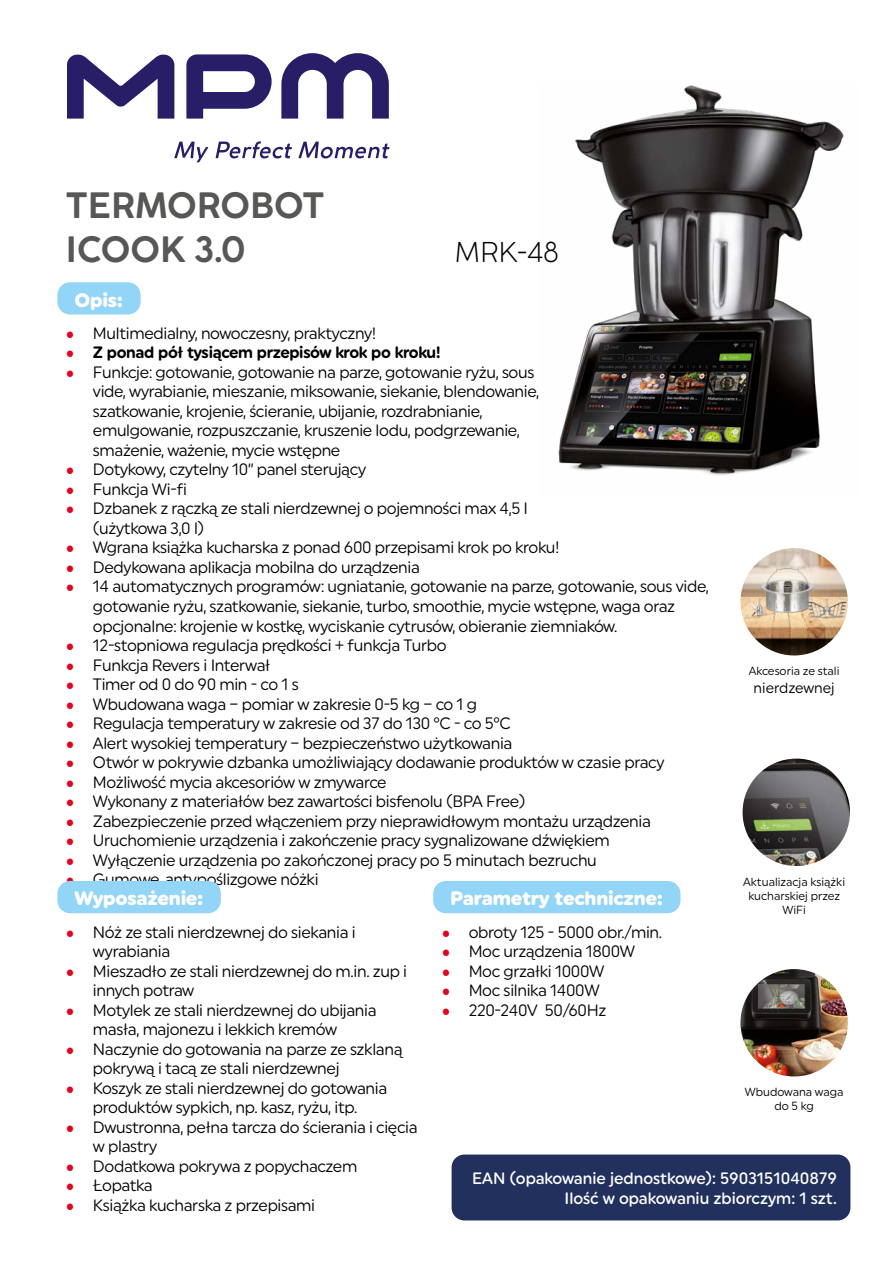
<style>
.page{position:relative;width:893px;height:1263px;background:#fff}
.page>*{position:absolute;margin:0;border:0;box-sizing:border-box;transform-origin:0 0}
.t1{font:700 34.5px/44.4px "Coco Gothic Pro Alt";color:#575756}
.t2{font:300 27px "Coco Gothic Pro Alt";color:#000}
.t3{font:900 19.5px "Uniform Rnd";letter-spacing:-.015em;color:#fff}
.t4{font:16.5px/19.5px "Uniform Rnd";letter-spacing:-.02em;color:#000;scale:.95 1}
.t5{font:500 16.5px/19.5px "Uniform Rnd";color:#fff;text-align:right;scale:.95 1}
.t6{font:700 16.5px "Uniform Rnd";letter-spacing:-.02em;color:#000;scale:.95 1}
.t7{font:14.7px "Uniform Rnd";color:#000;scale:.95 1}
.t8{font:11.85px/14px "Uniform Rnd";color:#000;text-align:center;scale:.95 1}
.s1{font-family:"Arial";font-size:15px;color:#e3051f}
.s2{font-family:"Arial";font-weight:400;font-size:15px;color:#e3051f}
</style>
<div class="page">
<div style="left:57px;top:282px;width:84px;height:32px;background:#93d5f6;border-radius:13px"></div>
<div style="left:57px;top:881px;width:164px;height:32px;background:#93d5f6;border-radius:13px"></div>
<div style="left:433px;top:881px;width:247px;height:32px;background:#93d5f6;border-radius:13px"></div>
<div style="left:452px;top:1154px;width:398px;height:66px;background:#22305e;border-radius:13px"></div>
<svg style="left:281px;top:53px;width:108px;height:66px"></svg>
<svg style="left:186px;top:54px;width:86px;height:65px"></svg>
<svg style="left:67px;top:54px;width:107px;height:65px"></svg>
<svg style="left:174px;top:142px;width:34px;height:20px"></svg>
<svg style="left:216px;top:141px;width:76px;height:17px"></svg>
<svg style="left:298px;top:142px;width:91px;height:16px"></svg>
<img style="left:558px;top:85px;width:286px;height:390px">
<img style="left:740px;top:548px;width:108px;height:107px;border-radius:54px">
<img style="left:743px;top:758px;width:107px;height:108px;border-radius:54px">
<img style="left:740px;top:969px;width:81px;height:81px">
<img style="left:821px;top:976px;width:27px;height:93px">
<img style="left:748px;top:1050px;width:73px;height:26px">
<h1 class="t1" style="left:66px;top:182px;width:260px">TERMOROBOT<br>ICOOK 3.0</h1>
<h2 class="t2" style="left:455px;top:234px;width:106px">MRK-48</h2>
<p class="t3" style="left:74px;top:288px;width:50px">Opis:</p>
<p class="t4" style="left:66px;top:323px;width:328px"><span class="s1">●</span> Multimedialny, nowoczesny, praktyczny!</p>
<p class="t6" style="left:66px;top:343px;width:396px"><span class="s2">●</span> Z ponad pół tysiącem przepisów krok po kroku!</p>
<p class="t4" style="left:93px;top:362px;width:471px;text-indent:-27px"><span class="s1">●</span> Funkcje: gotowanie, gotowanie na parze, gotowanie ryżu, sous vide, wyrabianie, mieszanie, miksowanie, siekanie, blendowanie, szatkowanie, krojenie, ścieranie, ubijanie, rozdrabnianie, emulgowanie, rozpuszczanie, kruszenie lodu, podgrzewanie, smażenie, ważenie, mycie wstępne</p>
<p class="t4" style="left:66px;top:460px;width:317px"><span class="s1">●</span> Dotykowy, czytelny 10’’ panel sterujący</p>
<p class="t4" style="left:66px;top:479px;width:129px"><span class="s1">●</span> Funkcja Wi-fi</p>
<p class="t4" style="left:93px;top:499px;width:459px;text-indent:-27px"><span class="s1">●</span> Dzbanek z rączką ze stali nierdzewnej o pojemności max 4,5 l (użytkowa 3,0 l)</p>
<p class="t4" style="left:66px;top:538px;width:521px"><span class="s1">●</span> Wgrana książka kucharska z ponad 600 przepisami krok po kroku!</p>
<p class="t4" style="left:66px;top:557px;width:374px"><span class="s1">●</span> Dedykowana aplikacja mobilna do urządzenia</p>
<p class="t4" style="left:93px;top:577px;width:650px;text-indent:-27px"><span class="s1">●</span> 14 automatycznych programów: ugniatanie, gotowanie na parze, gotowanie, sous vide, gotowanie ryżu, szatkowanie, siekanie, turbo, smoothie, mycie wstępne, waga oraz opcjonalne: krojenie w kostkę, wyciskanie cytrusów, obieranie ziemniaków.</p>
<p class="t4" style="left:66px;top:635px;width:402px"><span class="s1">●</span> 12-stopniowa regulacja prędkości + funkcja Turbo</p>
<p class="t4" style="left:66px;top:655px;width:217px"><span class="s1">●</span> Funkcja Revers i Interwał</p>
<p class="t4" style="left:66px;top:674px;width:247px"><span class="s1">●</span> Timer od 0 do 90 min - co 1 s</p>
<p class="t4" style="left:66px;top:694px;width:434px"><span class="s1">●</span> Wbudowana waga – pomiar w zakresie 0-5 kg – co 1 g</p>
<p class="t4" style="left:66px;top:713px;width:470px"><span class="s1">●</span> Regulacja temperatury w zakresie od 37 do 130 °C - co 5°C</p>
<p class="t4" style="left:66px;top:733px;width:472px"><span class="s1">●</span> Alert wysokiej temperatury – bezpieczeństwo użytkowania</p>
<p class="t4" style="left:66px;top:752px;width:632px"><span class="s1">●</span> Otwór w pokrywie dzbanka umożliwiający dodawanie produktów w czasie pracy</p>
<p class="t4" style="left:66px;top:772px;width:339px"><span class="s1">●</span> Możliwość mycia akcesoriów w zmywarce</p>
<p class="t4" style="left:66px;top:791px;width:485px"><span class="s1">●</span> Wykonany z materiałów bez zawartości bisfenolu (BPA Free)</p>
<p class="t4" style="left:66px;top:811px;width:617px"><span class="s1">●</span> Zabezpieczenie przed włączeniem przy nieprawidłowym montażu urządzenia</p>
<p class="t4" style="left:66px;top:830px;width:574px"><span class="s1">●</span> Uruchomienie urządzenia i zakończenie pracy sygnalizowane dźwiękiem</p>
<p class="t4" style="left:66px;top:850px;width:560px"><span class="s1">●</span> Wyłączenie urządzenia po zakończonej pracy po 5 minutach bezruchu</p>
<p class="t4" style="left:66px;top:869px;width:267px"><span class="s1">●</span> Gumowe, antypoślizgowe nóżki</p>
<p class="t3" style="left:74px;top:887px;width:131px">Wyposażenie:</p>
<p class="t4" style="left:93px;top:922px;width:278px;text-indent:-27px"><span class="s1">●</span> Nóż ze stali nierdzewnej do siekania i wyrabiania</p>
<p class="t4" style="left:93px;top:961px;width:332px;text-indent:-27px"><span class="s1">●</span> Mieszadło ze stali nierdzewnej do m.in. zup i innych potraw</p>
<p class="t4" style="left:93px;top:1000px;width:300px;text-indent:-27px"><span class="s1">●</span> Motylek ze stali nierdzewnej do ubijania masła, majonezu i lekkich kremów</p>
<p class="t4" style="left:93px;top:1039px;width:327px;text-indent:-27px"><span class="s1">●</span> Naczynie do gotowania na parze ze szklaną pokrywą i tacą ze stali nierdzewnej</p>
<p class="t4" style="left:66px;top:1078px;width:340px;text-align:center"><span class="s1">●</span> Koszyk ze stali nierdzewnej do gotowania produktów sypkich, np. kasz, ryżu, itp.</p>
<p class="t4" style="left:93px;top:1117px;width:343px;text-indent:-27px"><span class="s1">●</span> Dwustronna, pełna tarcza do ścierania i cięcia w plastry</p>
<p class="t4" style="left:66px;top:1156px;width:308px"><span class="s1">●</span> Dodatkowa pokrywa z popychaczem</p>
<p class="t4" style="left:66px;top:1175px;width:93px"><span class="s1">●</span> Łopatka</p>
<p class="t4" style="left:66px;top:1195px;width:264px"><span class="s1">●</span> Książka kucharska z przepisami</p>
<p class="t8" style="left:749px;top:664px;width:97px">Akcesoria ze stali</p>
<p class="t7" style="left:754px;top:679px;width:87px">nierdzewnej</p>
<p class="t8" style="left:743px;top:874px;width:109px">Aktualizacja książki kucharskiej przez<br>WiFi</p>
<p class="t3" style="left:450px;top:887px;width:214px">Parametry techniczne:</p>
<p class="t4" style="left:442px;top:922px;width:234px"><span class="s1">●</span> obroty 125 - 5000 obr./min.</p>
<p class="t4" style="left:442px;top:941px;width:205px"><span class="s1">●</span> Moc urządzenia 1800W</p>
<p class="t4" style="left:442px;top:961px;width:173px"><span class="s1">●</span> Moc grzałki 1000W</p>
<p class="t4" style="left:442px;top:980px;width:168px"><span class="s1">●</span> Moc silnika 1400W</p>
<p class="t4" style="left:442px;top:1000px;width:175px"><span class="s1">●</span> 220-240V 50/60Hz</p>
<p class="t8" style="left:745px;top:1085px;width:105px">Wbudowana waga do 5 kg</p>
<p class="t5" style="left:472px;top:1169px;width:386px">EAN (opakowanie jednostkowe): 5903151040879<br>Ilość w opakowaniu zbiorczym: 1 szt.</p>
</div>
